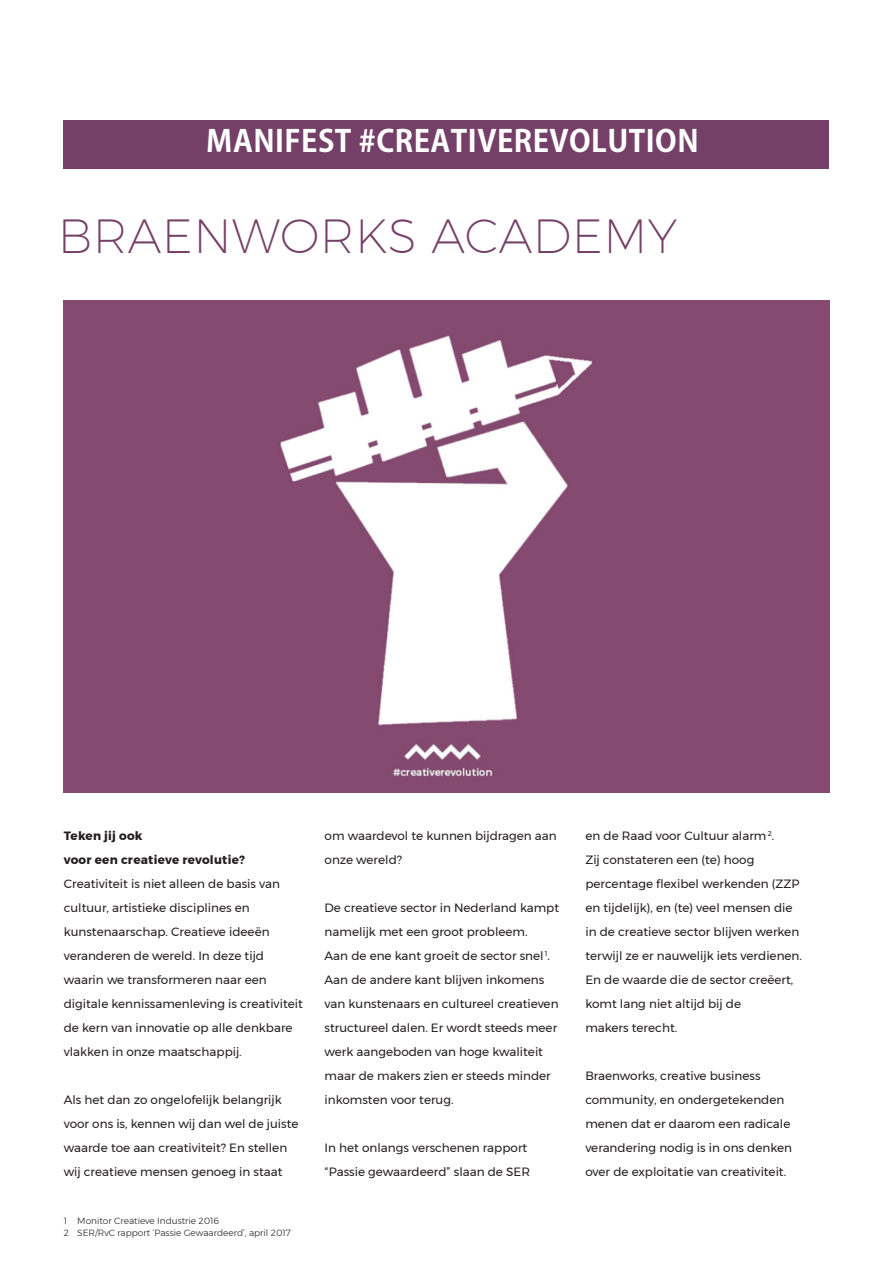
<style>
.page{position:relative;width:893px;height:1263px;background:#fff}
.page>*{position:absolute;margin:0;border:0;box-sizing:border-box;transform-origin:0 0}
.t1{font:200 48px "Montserrat";letter-spacing:.01em;color:#754067}
.t2{font:700 30px "Adobe Gothic Std";letter-spacing:.015em;color:#fff}
.t3{font:12px/24px "Montserrat";color:#231f20}
.t4{font:700 12px/24px "Montserrat";letter-spacing:.02em;color:#231f20}
.t5{font:300 9px/12px "Montserrat";color:#231f20}
</style>
<div class="page">
<div style="left:64px;top:120px;width:765px;height:48px;background:#754067"></div>
<img style="left:64px;top:300px;width:765px;height:492px">
<h2 class="t2" style="left:206px;top:123px;width:494px">MANIFEST #CREATIVEREVOLUTION</h2>
<h1 class="t1" style="left:58px;top:206px;width:621px">BRAENWORKS ACADEMY</h1>
<p class="t4" style="left:64px;top:824px;width:183px">Teken jij ook<br>voor een creatieve revolutie?</p>
<p class="t3" style="left:64px;top:872px;width:241px">Creativiteit is niet alleen de basis van cultuur, artistieke disciplines en kunstenaarschap. Creatieve ideeën veranderen de wereld. In deze tijd waarin we transformeren naar een digitale kennissamenleving is creativiteit de kern van innovatie op alle denkbare vlakken in onze maatschappij.</p>
<p class="t3" style="left:64px;top:1088px;width:236px">Als het dan zo ongelofelijk belangrijk voor ons is, kennen wij dan wel de juiste waarde toe aan creativiteit? En stellen wij creatieve mensen genoeg in staat</p>
<p class="t5" style="left:64px;top:1215px;width:228px">1 Monitor Creatieve Industrie 2016<br>2 SER/RvC rapport ‘Passie Gewaardeerd’, april 2017</p>
<p class="t3" style="left:325px;top:824px;width:234px">om waardevol te kunnen bijdragen aan onze wereld?</p>
<p class="t3" style="left:325px;top:896px;width:236px">De creatieve sector in Nederland kampt namelijk met een groot probleem.<br>Aan de ene kant groeit de sector snel <sup>1</sup>.<br>Aan de andere kant blijven inkomens van kunstenaars en cultureel creatieven structureel dalen. Er wordt steeds meer werk aangeboden van hoge kwaliteit maar de makers zien er steeds minder inkomsten voor terug.</p>
<p class="t3" style="left:325px;top:1136px;width:207px">In het onlangs verschenen rapport “Passie gewaardeerd” slaan de SER</p>
<p class="t3" style="left:585px;top:824px;width:218px">en de Raad voor Cultuur alarm <sup>2</sup>.<br>Zij constateren een (te) hoog percentage flexibel werkenden (ZZP en tijdelijk), en (te) veel mensen die in de creatieve sector blijven werken terwijl ze er nauwelijk iets verdienen.<br>En de waarde die de sector creëert, komt lang niet altijd bij de<br>makers terecht.</p>
<p class="t3" style="left:585px;top:1064px;width:208px">Braenworks, creative business community, en ondergetekenden menen dat er daarom een radicale verandering nodig is in ons denken over de exploitatie van creativiteit.</p>
</div>
